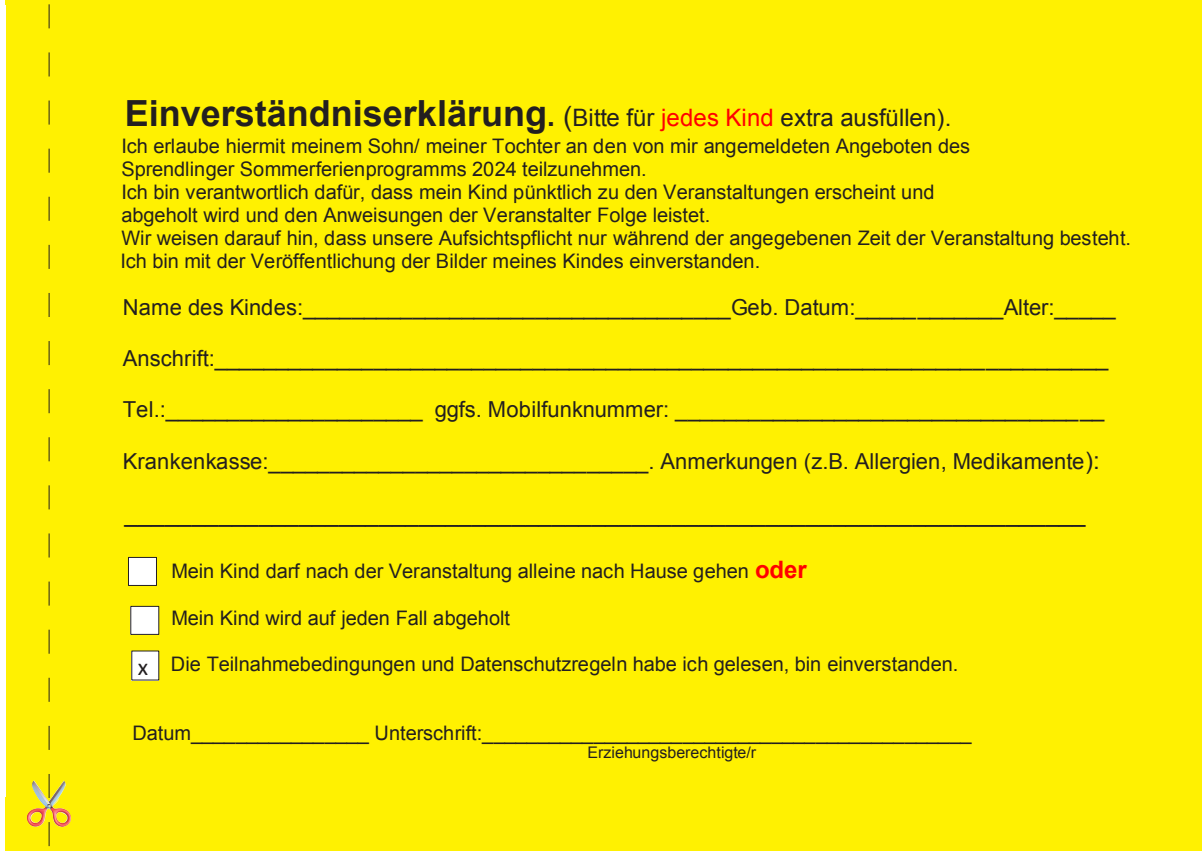
<style>
.page{position:relative;width:1202px;height:851px;background:#fff}
.page>*{position:absolute;margin:0;border:0;box-sizing:border-box;transform-origin:0 0}
.t1{font:24px "Arial";letter-spacing:.005em;color:#231f20}
.t2{font:24px "Calibri";color:#231f20}
.t3{font:22px "Arial";letter-spacing:.005em;color:#231f20}
.t4{font:20px/23px "Arial";letter-spacing:-.005em;color:#231f20}
.t5{font:16px "Arial";letter-spacing:.005em;color:#231f20}
.s1{font-weight:700;font-size:36px}
.s2{font-weight:700;font-size:28px}
.s3{font-size:28px}
.s4{color:#f00}
.s5{font-size:24px}
.s6{font-weight:700;font-size:24px;color:#f00}
</style>
<div class="page">
<div style="left:6px;top:0;width:1196px;height:850px;background:#fff101"></div>
<div style="left:128px;top:557px;width:28px;height:28px;background:#fff"></div>
<div style="left:128px;top:557px;width:29px;height:29px;border:1px solid #231f20"></div>
<div style="left:131px;top:606px;width:28px;height:28px;background:#fff"></div>
<div style="left:132px;top:651px;width:27px;height:29px;background:#fff"></div>
<svg style="left:49px;top:4px;width:1px;height:843px"></svg>
<img style="left:26px;top:780px;width:45px;height:46px">
<p class="t1" style="left:125px;top:102px;width:828px"><span class="s1">Einverständniserklärung</span><span class="s2">.</span> <span class="s3">(</span>Bitte für <span class="s4">jedes Kind</span> extra ausfüllen).</p>
<p class="t4" style="left:120px;top:134px;width:1012px">Ich erlaube hiermit meinem Sohn/ meiner Tochter an den von mir angemeldeten Angeboten des<br>Sprendlinger Sommerferienprogramms 2024 teilzunehmen.<br>Ich bin verantwortlich dafür, dass mein Kind pünktlich zu den Veranstaltungen erscheint und<br>abgeholt wird und den Anweisungen der Veranstalter Folge leistet.<br>Wir weisen darauf hin, dass unsere Aufsichtspflicht nur während der angegebenen Zeit der Veranstaltung besteht.<br>Ich bin mit der Veröffentlichung der Bilder meines Kindes einverstanden.</p>
<p class="t3" style="left:123px;top:293px;width:994px">Name des Kindes:___________________________________Geb. Datum:____________Alter:_____</p>
<p class="t3" style="left:123px;top:344px;width:987px">Anschrift:_________________________________________________________________________</p>
<p class="t3" style="left:123px;top:394px;width:983px">Tel.:_____________________ ggfs. Mobilfunknummer: ___________________________________</p>
<p class="t3" style="left:123px;top:446px;width:979px">Krankenkasse:_______________________________. Anmerkungen (z.B. Allergien, Medikamente<span class="s5">):</span></p>
<p class="t1" style="left:124px;top:498px;width:963px">________________________________________________________________________</p>
<p class="t4" style="left:171px;top:559px;width:637px">Mein Kind darf nach der Veranstaltung alleine nach Hause gehen <span class="s6">oder</span></p>
<p class="t4" style="left:171px;top:606px;width:340px">Mein Kind wird auf jeden Fall abgeholt</p>
<p class="t4" style="left:171px;top:652px;width:789px">Die Teilnahmebedingungen und Datenschutzregeln habe ich gelesen, bin einverstanden.</p>
<p class="t2" style="left:138px;top:650px;width:12px">x</p>
<p class="t4" style="left:132px;top:721px;width:841px">Datum________________ Unterschrift:____________________________________________</p>
<p class="t5" style="left:588px;top:742px;width:170px">Erziehungsberechtigte/r</p>
</div>
